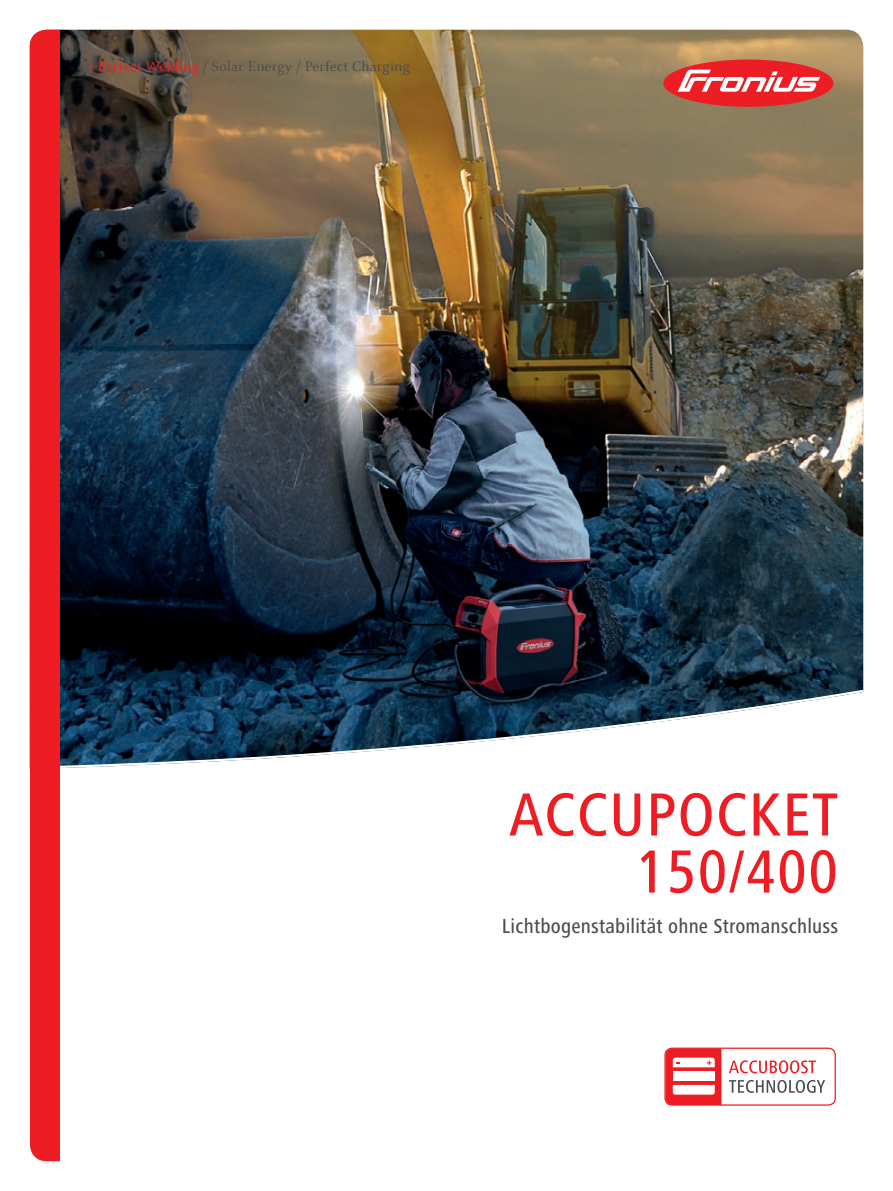
<style>
.page{position:relative;width:893px;height:1191px;background:#fff}
.page>*{position:absolute;margin:0;border:0;box-sizing:border-box;transform-origin:0 0}
.t1{font:500 condensed 63px/57px "Frutiger Next LTW1 G";letter-spacing:.02em;color:#ee1d23;text-align:right}
.t2{font:500 condensed 21px "Frutiger Next LTW1 G";letter-spacing:.01em;color:#4b4c4d}
.t3{font:15px "Celeste Offc Pro";letter-spacing:.01em;color:#4b4c4d}
.s1{color:#ee1d23}
</style>
<div class="page">
<div style="left:0;top:0;width:893px;height:1191px;background:linear-gradient(to right,#fff,#fff)"></div>
<div style="left:30px;top:30px;width:833px;height:1131px;background:#fff;border-radius:17px"></div>
<img style="left:60px;top:30px;width:803px;height:739px">
<div style="left:30px;top:30px;width:30px;height:1131px;background:#ee1d23"></div>
<div style="left:663px;top:60px;width:170px;height:47px;background:#ee1d23;border-radius:50%"></div>
<svg style="left:678px;top:70px;width:142px;height:22px"></svg>
<svg style="left:664px;top:1047px;width:172px;height:58px"></svg>
<p class="t3" style="left:90px;top:57px;width:322px"><span class="s1">/ Perfect Welding</span> / Solar Energy / Perfect Charging</p>
<h1 class="t1" style="left:509px;top:786px;width:331px">AccuPocket<br>150/400</h1>
<h2 class="t2" style="left:502px;top:914px;width:338px">Lichtbogenstabilität ohne Stromanschluss</h2>
</div>
